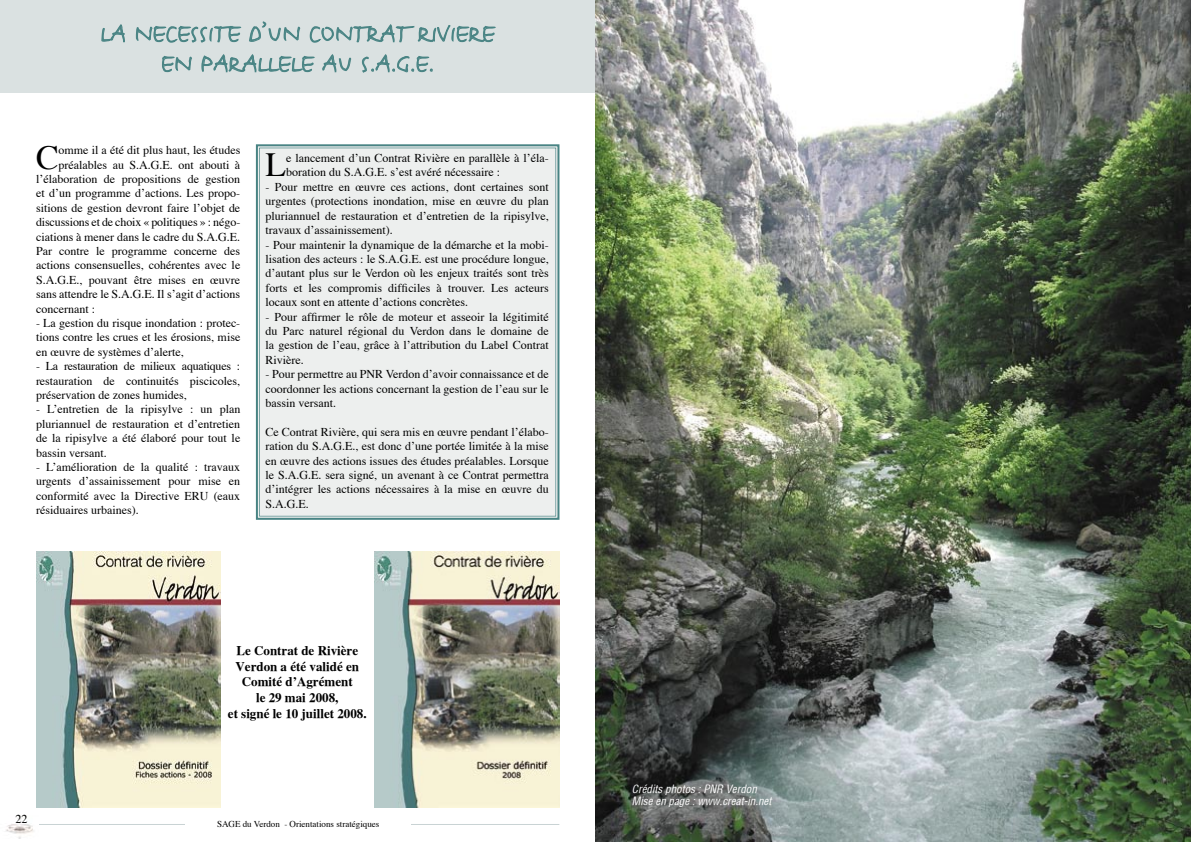
<style>
.page{position:relative;width:1191px;height:842px;background:#fff}
.page>*{position:absolute;margin:0;border:0;box-sizing:border-box;transform-origin:0 0}
.t1{font:33.7px "Times";color:#000}
.t2{font:30px/30px "FF Justlefthand Caps";color:#498484;text-align:center}
.t3{font:700 13px/15.6px "Times";color:#000;text-align:center}
.t4{font:12px/14.4px "Times";color:#000;text-align:justify}
.t5{font:italic condensed 11px/12px "Helvetica";color:#fff}
.t6{font:9px "Times";color:#000}
</style>
<div class="page">
<hr style="left:36px;top:824px;width:523px;height:1px;background:#c9d3d4">
<div style="left:185px;top:820px;width:226px;height:15px;background:#fff"></div>
<img style="left:6px;top:818px;width:32px;height:21px">
<div style="left:0;top:0;width:596px;height:93px;background:#dae1e1"></div>
<svg style="left:256px;top:144px;width:303px;height:376px;background:#8aaeae"></svg>
<svg style="left:259px;top:148px;width:297px;height:368px;background:#e2e8e7"></svg>
<svg style="left:101px;top:24px;width:24px;height:19px"></svg>
<svg style="left:135px;top:21px;width:361px;height:52px"></svg>
<img style="left:36px;top:552px;width:185px;height:255px">
<img style="left:374px;top:552px;width:185px;height:255px">
<img style="left:595px;top:0;width:596px;height:842px">
<h2 class="t2" style="left:100px;top:18px;width:396px">LA NECESSITE D’UN CONTRAT RIVIERE<br>EN PARALLELE AU S.A.G.E.</h2>
<h1 class="t1" style="left:36px;top:136px;width:24px">C</h1>
<p class="t4" style="left:59px;top:144px;width:183px">omme il a été dit plus haut, les études</p>
<p class="t4" style="left:59px;top:158px;width:183px">préalables au S.A.G.E. ont abouti à</p>
<p class="t4" style="left:36px;top:172px;width:206px">l’élaboration de propositions de gestion</p>
<p class="t4" style="left:36px;top:187px;width:206px">et d’un programme d’actions. Les propo-</p>
<p class="t4" style="left:36px;top:201px;width:206px">sitions de gestion devront faire l’objet de</p>
<p class="t4" style="left:36px;top:216px;width:206px">discussions et de choix « politiques » : négo-</p>
<p class="t4" style="left:36px;top:230px;width:206px">ciations à mener dans le cadre du S.A.G.E.</p>
<p class="t4" style="left:36px;top:244px;width:206px">Par contre le programme concerne des</p>
<p class="t4" style="left:36px;top:259px;width:206px">actions consensuelles, cohérentes avec le</p>
<p class="t4" style="left:36px;top:273px;width:206px">S.A.G.E., pouvant être mises en œuvre</p>
<p class="t4" style="left:36px;top:288px;width:206px">sans attendre le S.A.G.E. Il s’agit d’actions</p>
<p class="t4" style="left:36px;top:302px;width:60px">concernant :</p>
<p class="t4" style="left:36px;top:316px;width:206px">- La gestion du risque inondation : protec&shy;tions contre les crues et les érosions, mise en œuvre de systèmes d’alerte,</p>
<p class="t4" style="left:36px;top:360px;width:206px">- La restauration de milieux aquatiques : restauration de continuités piscicoles, préservation de zones humides,</p>
<p class="t4" style="left:36px;top:403px;width:206px">- L’entretien de la ripisylve : un plan pluriannuel de restauration et d’entretien de la ripisylve a été élaboré pour tout le bassin versant.</p>
<p class="t4" style="left:36px;top:460px;width:206px">- L’amélioration de la qualité : travaux urgents d’assainissement pour mise en conformité avec la Directive ERU (eaux résiduaires urbaines).</p>
<h1 class="t1" style="left:266px;top:144px;width:22px">L</h1>
<p class="t4" style="left:286px;top:152px;width:264px">e lancement d’un Contrat Rivière en parallèle à l’éla&shy;boration du S.A.G.E. s’est avéré nécessaire :</p>
<p class="t4" style="left:266px;top:180px;width:284px">- Pour mettre en œuvre ces actions, dont certaines sont urgentes (protections inondation, mise en œuvre du plan pluriannuel de restauration et d’entretien de la ripisylve, travaux d’assainissement).</p>
<p class="t4" style="left:266px;top:238px;width:285px">- Pour maintenir la dynamique de la démarche et la mobi&shy;lisation des acteurs : le S.A.G.E. est une procédure longue, d’autant plus sur le Verdon où les enjeux traités sont très forts et les compromis difficiles à trouver. Les acteurs locaux sont en attente d’actions concrètes.</p>
<p class="t4" style="left:266px;top:310px;width:284px">- Pour affirmer le rôle de moteur et asseoir la légitimité du Parc naturel régional du Verdon dans le domaine de la gestion de l’eau, grâce à l’attribution du Label Contrat Rivière.</p>
<p class="t4" style="left:266px;top:368px;width:284px">- Pour permettre au PNR Verdon d’avoir connaissance et de coordonner les actions concernant la gestion de l’eau sur le bassin versant.</p>
<p class="t4" style="left:266px;top:425px;width:285px">Ce Contrat Rivière, qui sera mis en œuvre pendant l’élabo&shy;ration du S.A.G.E., est donc d’une portée limitée à la mise en œuvre des actions issues des études préalables. Lorsque le S.A.G.E. sera signé, un avenant à ce Contrat permettra d’intégrer les actions nécessaires à la mise en œuvre du S.A.G.E.</p>
<p class="t4" style="left:15px;top:812px;width:13px">22</p>
<p class="t3" style="left:228px;top:643px;width:140px">Le Contrat de Rivière<br>Verdon a été validé en<br>Comité d’Agrément<br>le 29 mai 2008,<br>et signé le 10 juillet 2008.</p>
<p class="t6" style="left:217px;top:818px;width:164px">SAGE du Verdon - Orientations stratégiques</p>
<p class="t5" style="left:632px;top:783px;width:141px">Crédits photos : PNR Verdon<br>Mise en page : www.creat-in.net</p>
</div>
